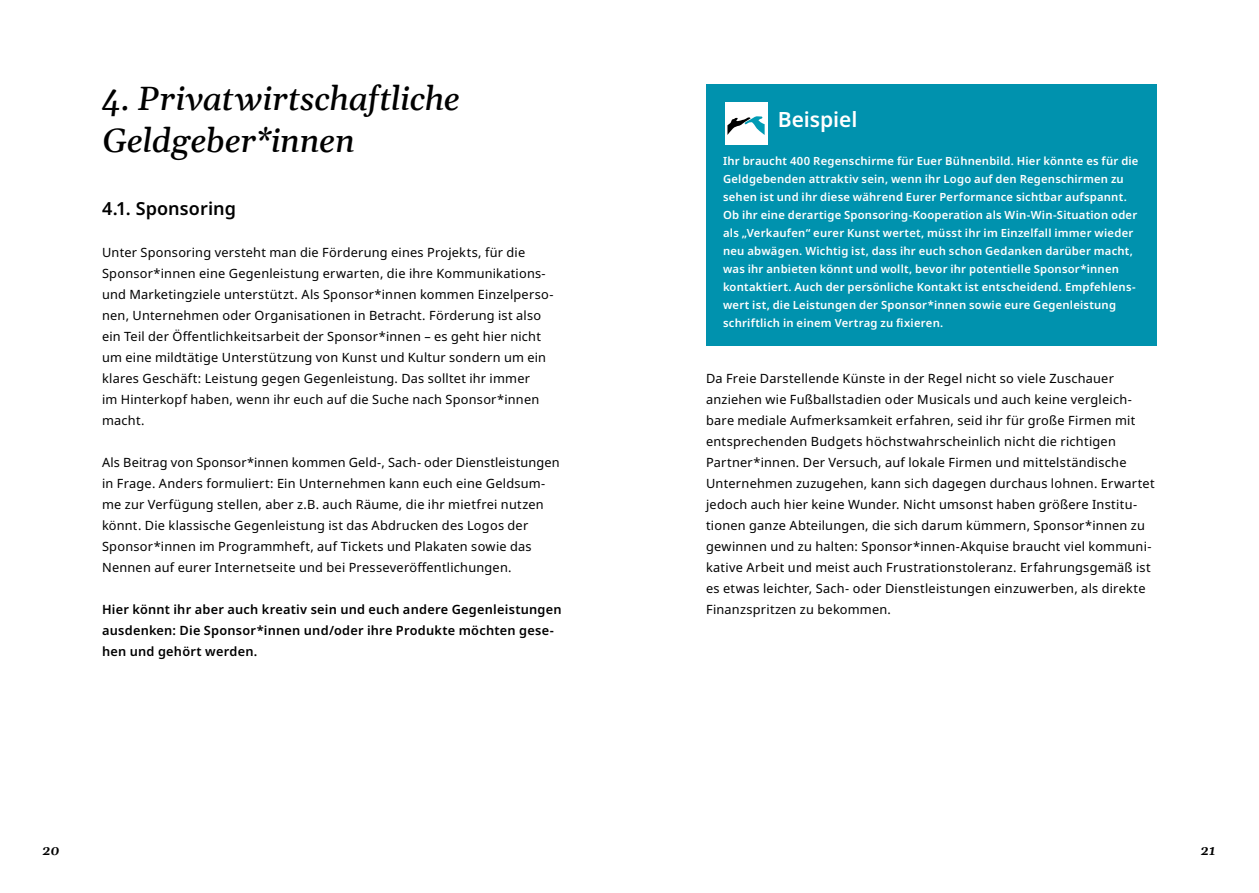
<style>
.page{position:relative;width:1259px;height:893px;background:#fff}
.page>*{position:absolute;margin:0;border:0;box-sizing:border-box;transform-origin:0 0}
.t1{font:italic 500 33px/42px "Gelasio";letter-spacing:-.01em;color:#000}
.t2{font:600 21px "Noto Sans";color:#fff}
.t3{font:600 18px "Noto Sans";letter-spacing:.005em;color:#000}
.t4{font:italic 600 13.5px "Gelasio";color:#000}
.t5{font:12.75px/21px "Noto Sans";letter-spacing:.02em;color:#000}
.t6{font:600 12.75px/21px "Noto Sans";letter-spacing:.02em;color:#000}
.t7{font:600 11.25px/18px "Noto Sans";letter-spacing:.02em;color:#fff}
</style>
<div class="page">
<div style="left:706px;top:85px;width:451px;height:261px;background:#0092ae"></div>
<div style="left:725px;top:102px;width:42px;height:42px;background:#fff"></div>
<svg style="left:727px;top:116px;width:37px;height:19px"></svg>
<h1 class="t1" style="left:102px;top:75px;width:359px">4. Privatwirtschaftliche<br>Geldgeber*innen</h1>
<h3 class="t3" style="left:102px;top:198px;width:135px">4.1. Sponsoring</h3>
<p class="t5" style="left:102px;top:242px;width:453px">Unter Sponsoring versteht man die Förderung eines Projekts, für die Sponsor*innen eine Gegenleistung erwarten, die ihre Kommunikations&shy;und Marketingziele unterstützt. Als Sponsor*innen kommen Einzelperso&shy;nen, Unternehmen oder Organisationen in Betracht. Förderung ist also ein Teil der Öffentlichkeitsarbeit der Sponsor*innen – es geht hier nicht um eine mildtätige Unterstützung von Kunst und Kultur sondern um ein klares Geschäft: Leistung gegen Gegenleistung. Das solltet ihr immer<br>im Hinterkopf haben, wenn ihr euch auf die Suche nach Sponsor*innen macht.</p>
<p class="t5" style="left:102px;top:452px;width:459px">Als Beitrag von Sponsor*innen kommen Geld-, Sach- oder Dienstleistungen in Frage. Anders formuliert: Ein Unternehmen kann euch eine Geldsum&shy;me zur Verfügung stellen, aber z.B. auch Räume, die ihr mietfrei nutzen könnt. Die klassische Gegenleistung ist das Abdrucken des Logos der Sponsor*innen im Programmheft, auf Tickets und Plakaten sowie das Nennen auf eurer Internetseite und bei Presseveröffentlichungen.</p>
<p class="t6" style="left:102px;top:599px;width:461px">Hier könnt ihr aber auch kreativ sein und euch andere Gegenleistungen ausdenken: Die Sponsor*innen und/oder ihre Produkte möchten gese&shy;hen und gehört werden.</p>
<h2 class="t2" style="left:777px;top:108px;width:81px">Beispiel</h2>
<p class="t7" style="left:723px;top:152px;width:417px">Ihr braucht 400 Regenschirme für Euer Bühnenbild. Hier könnte es für die Geldgebenden attraktiv sein, wenn ihr Logo auf den Regenschirmen zu sehen ist und ihr diese während Eurer Performance sichtbar aufspannt.<br>Ob ihr eine derartige Sponsoring-Kooperation als Win-Win-Situation oder als „Verkaufen“ eurer Kunst wertet, müsst ihr im Einzelfall immer wieder neu abwägen. Wichtig ist, dass ihr euch schon Gedanken darüber macht, was ihr anbieten könnt und wollt, bevor ihr potentielle Sponsor*innen kontaktiert. Auch der persönliche Kontakt ist entscheidend. Empfehlens&shy;wert ist, die Leistungen der Sponsor*innen sowie eure Gegenleistung schriftlich in einem Vertrag zu fixieren.</p>
<p class="t5" style="left:706px;top:368px;width:450px">Da Freie Darstellende Künste in der Regel nicht so viele Zuschauer anziehen wie Fußballstadien oder Musicals und auch keine vergleich&shy;bare mediale Aufmerksamkeit erfahren, seid ihr für große Firmen mit entsprechenden Budgets höchstwahrscheinlich nicht die richtigen Partner*innen. Der Versuch, auf lokale Firmen und mittelständische Unternehmen zuzugehen, kann sich dagegen durchaus lohnen. Erwartet jedoch auch hier keine Wunder. Nicht umsonst haben größere Institu&shy;tionen ganze Abteilungen, die sich darum kümmern, Sponsor*innen zu gewinnen und zu halten: Sponsor*innen-Akquise braucht viel kommuni&shy;kative Arbeit und meist auch Frustrationstoleranz. Erfahrungsgemäß ist es etwas leichter, Sach- oder Dienstleistungen einzuwerben, als direkte Finanzspritzen zu bekommen.</p>
<p class="t4" style="left:42px;top:839px;width:19px">20</p>
<p class="t4" style="left:1200px;top:839px;width:16px">21</p>
</div>
